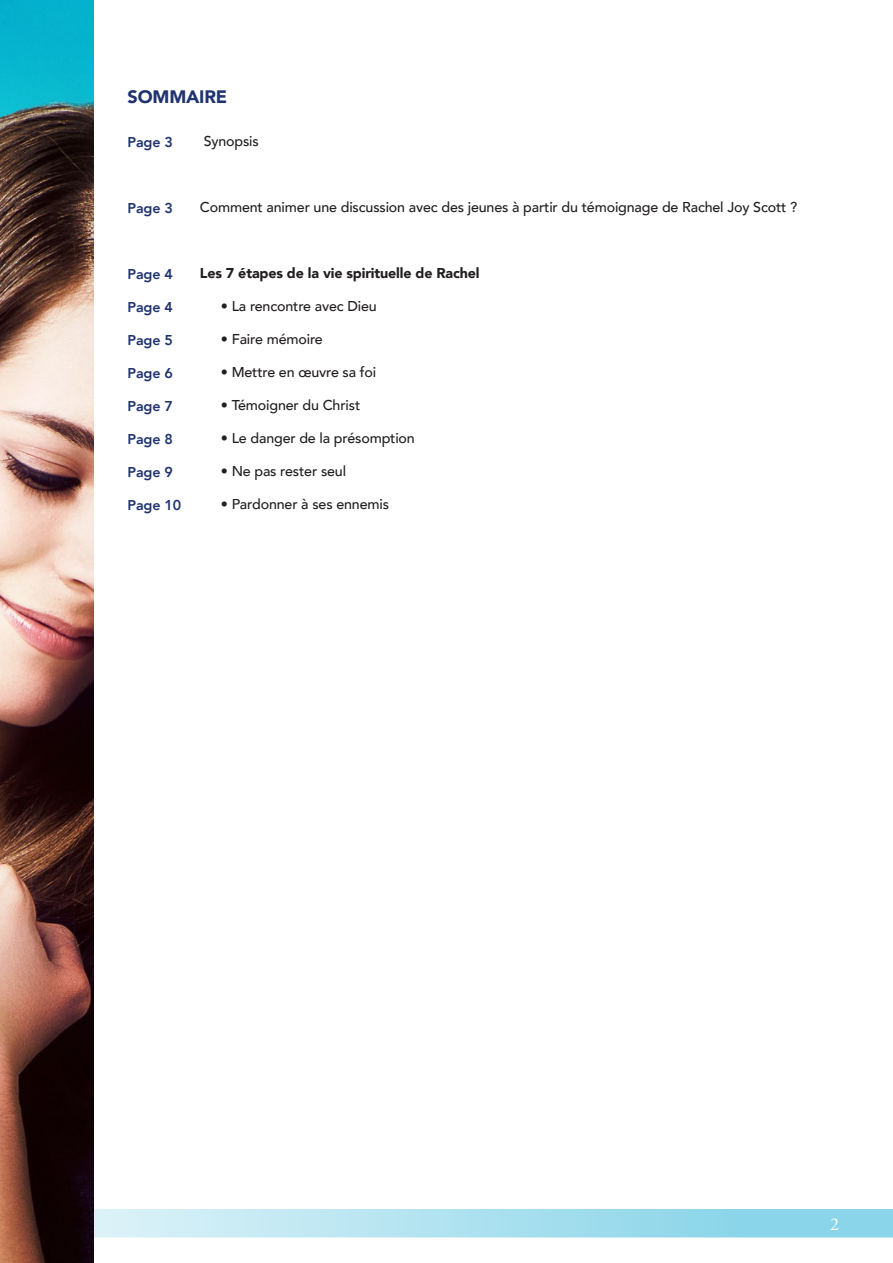
<style>
.page{position:relative;width:893px;height:1263px;background:#fff}
.page>*{position:absolute;margin:0;border:0;box-sizing:border-box;transform-origin:0 0}
.t1{font:900 18px "Avenir";letter-spacing:-.01em;color:#203570}
.t2{font:18px "Adobe Garamond Pro";color:#fff}
.t3{font:500 14.25px "Avenir";letter-spacing:-.01em;color:#231f20}
.t4{font:800 14.25px "Avenir";letter-spacing:-.01em;color:#203570}
.t5{font:900 14.25px "Avenir";letter-spacing:-.01em;color:#231f20}
</style>
<div class="page">
<svg style="left:94px;top:1209px;width:799px;height:28px;background:#abe0ef"></svg>
<img style="left:0;top:0;width:94px;height:1263px">
<p class="t1" style="left:128px;top:81px;width:101px">SOMMAIRE</p>
<p class="t4" style="left:128px;top:130px;width:47px">Page 3</p>
<p class="t3" style="left:204px;top:129px;width:57px">Synopsis</p>
<p class="t4" style="left:128px;top:197px;width:47px">Page 3</p>
<p class="t3" style="left:200px;top:195px;width:599px">Comment animer une discussion avec des jeunes à partir du témoignage de Rachel Joy Scott ?</p>
<p class="t4" style="left:128px;top:263px;width:47px">Page 4</p>
<p class="t4" style="left:128px;top:296px;width:47px">Page 4</p>
<p class="t4" style="left:128px;top:329px;width:47px">Page 5</p>
<p class="t4" style="left:128px;top:362px;width:47px">Page 6</p>
<p class="t4" style="left:128px;top:395px;width:47px">Page 7</p>
<p class="t4" style="left:128px;top:428px;width:47px">Page 8</p>
<p class="t4" style="left:128px;top:461px;width:47px">Page 9</p>
<p class="t4" style="left:128px;top:494px;width:55px">Page 10</p>
<p class="t5" style="left:200px;top:261px;width:281px">Les 7 étapes de la vie spirituelle de Rachel</p>
<p class="t3" style="left:221px;top:294px;width:157px">• La rencontre avec Dieu</p>
<p class="t3" style="left:221px;top:327px;width:104px">• Faire mémoire</p>
<p class="t3" style="left:221px;top:360px;width:157px">• Mettre en œuvre sa foi</p>
<p class="t3" style="left:221px;top:393px;width:141px">• Témoigner du Christ</p>
<p class="t3" style="left:221px;top:426px;width:195px">• Le danger de la présomption</p>
<p class="t3" style="left:221px;top:459px;width:127px">• Ne pas rester seul</p>
<p class="t3" style="left:221px;top:492px;width:170px">• Pardonner à ses ennemis</p>
<p class="t2" style="left:830px;top:1213px;width:10px">2</p>
</div>
